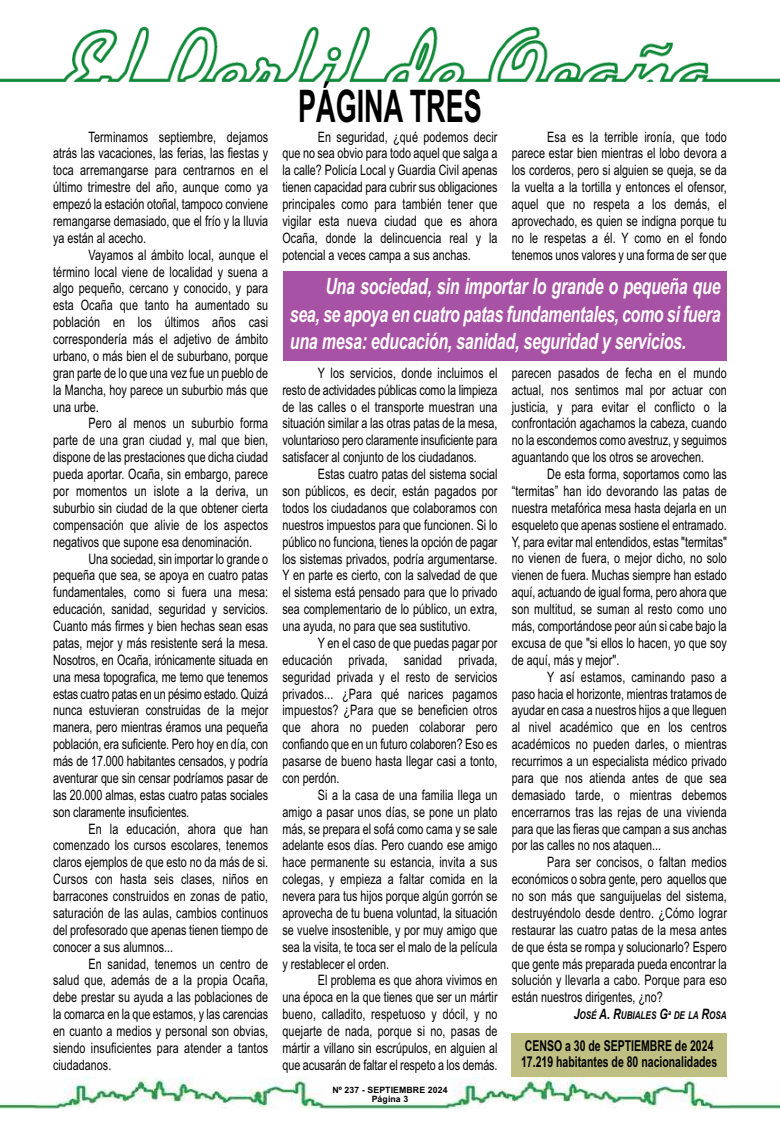
<style>
.page{position:relative;width:780px;height:1134px;background:#fff}
.page>*{position:absolute;margin:0;border:0;box-sizing:border-box;transform-origin:0 0}
.t1{font:700 45px "Arial";color:#000;scale:.6 1}
.t2{font:italic 700 22.5px/27.5px "Arial";letter-spacing:-.015em;color:#fff;text-align:justify;scale:.71 1}
.t3{font:700 15px/16.2px "Arial";color:#000;scale:.7 1}
.t4{font:14.38px/16.9px "Arial";color:#000;text-align:justify;scale:.75 1}
.t5{font:italic 700 10.75px "Arial";color:#000;scale:.75 1}
.t6{font:700 8.75px/8.8px "Arial";letter-spacing:.01em;color:#000;text-align:center}
.s1{font-size:14.38px}
</style>
<div class="page">
<img style="left:0;top:26px;width:780px;height:56px">
<div style="left:283px;top:271px;width:443px;height:89px;background:#a752a4"></div>
<div style="left:511px;top:1033px;width:215px;height:44px;background:#bfbf83"></div>
<img style="left:0;top:1077px;width:780px;height:32px">
<p class="t4" style="left:53px;top:128px;width:288px;text-indent:35px">Terminamos septiembre, dejamos atrás las vacaciones, las ferias, las fiestas y toca arremangarse para centrarnos en el último trimestre del año, aunque como ya empezó la estación otoñal, tampoco conviene remangarse demasiado, que el frío y la lluvia ya están al acecho.</p>
<p class="t4" style="left:53px;top:246px;width:288px;text-indent:35px">Vayamos al ámbito local, aunque el término local viene de localidad y suena a algo pequeño, cercano y conocido, y para esta Ocaña que tanto ha aumentado su población en los últimos años casi correspondería más el adjetivo de ámbito urbano, o más bien el de suburbano, porque gran parte de lo que una vez fue un pueblo de la Mancha, hoy parece un suburbio más que una urbe.</p>
<p class="t4" style="left:53px;top:415px;width:288px;text-indent:35px">Pero al menos un suburbio forma parte de una gran ciudad y, mal que bien, dispone de las prestaciones que dicha ciudad pueda aportar. Ocaña, sin embargo, parece por momentos un islote a la deriva, un suburbio sin ciudad de la que obtener cierta compensación que alivie de los aspectos negativos que supone esa denominación.</p>
<p class="t4" style="left:53px;top:550px;width:288px;text-indent:35px">Una sociedad, sin importar lo grande o pequeña que sea, se apoya en cuatro patas fundamentales, como si fuera una mesa: educación, sanidad, seguridad y servicios.<br>Cuanto más firmes y bien hechas sean esas patas, mejor y más resistente será la mesa.<br>Nosotros, en Ocaña, irónicamente situada en una mesa topografica, me temo que tenemos estas cuatro patas en un pésimo estado. Quizá nunca estuvieran construidas de la mejor manera, pero mientras éramos una pequeña población, era suficiente. Pero hoy en día, con más de 17.000 habitantes censados, y podría aventurar que sin censar podríamos pasar de las 20.000 almas, estas cuatro patas sociales son claramente insuficientes.</p>
<p class="t4" style="left:53px;top:820px;width:288px;text-indent:35px">En la educación, ahora que han comenzado los cursos escolares, tenemos claros ejemplos de que esto no da más de si.<br>Cursos con hasta seis clases, niños en barracones construidos en zonas de patio, saturación de las aulas, cambios continuos del profesorado que apenas tienen tiempo de conocer a sus alumnos...</p>
<p class="t4" style="left:53px;top:955px;width:288px;text-indent:35px">En sanidad, tenemos un centro de salud que, además de a la propia Ocaña, debe prestar su ayuda a las poblaciones de la comarca en la que estamos, y las carencias en cuanto a medios y personal son obvias, siendo insuficientes para atender a tantos ciudadanos.</p>
<h1 class="t1" style="left:298px;top:80px;width:307px">PÁGINA TRES</h1>
<p class="t4" style="left:282px;top:128px;width:288px;text-indent:35px">En seguridad, ¿qué podemos decir que no sea obvio para todo aquel que salga a la calle? Policía Local y Guardia Civil apenas tienen capacidad para cubrir sus obligaciones principales como para también tener que vigilar esta nueva ciudad que es ahora Ocaña, donde la delincuencia real y la potencial a veces campa a sus anchas.</p>
<p class="t4" style="left:511px;top:128px;width:288px;text-indent:35px">Esa es la terrible ironía, que todo parece estar bien mientras el lobo devora a los corderos, pero si alguien se queja, se da la vuelta a la tortilla y entonces el ofensor, aquel que no respeta a los demás, el aprovechado, es quien se indigna porque tu no le respetas a él. Y como en el fondo tenemos unos valores y una forma de ser que</p>
<h2 class="t2" style="left:290px;top:273px;width:608px;text-indent:35px">Una sociedad, sin importar lo grande o pequeña que sea, se apoya en cuatro patas fundamentales, como si fuera una mesa: educación, sanidad, seguridad y servicios.</h2>
<p class="t4" style="left:282px;top:364px;width:288px;text-indent:35px">Y los servicios, donde incluimos el resto de actividades públicas como la limpieza de las calles o el transporte muestran una situación similar a las otras patas de la mesa, voluntarioso pero claramente insuficiente para satisfacer al conjunto de los ciudadanos.</p>
<p class="t4" style="left:282px;top:466px;width:288px;text-indent:35px">Estas cuatro patas del sistema social son públicos, es decir, están pagados por todos los ciudadanos que colaboramos con nuestros impuestos para que funcionen. Si lo público no funciona, tienes la opción de pagar los sistemas privados, podría argumentarse.<br>Y en parte es cierto, con la salvedad de que el sistema está pensado para que lo privado sea complementario de lo público, un extra, una ayuda, no para que sea sustitutivo.</p>
<p class="t4" style="left:282px;top:634px;width:288px;text-indent:35px">Y en el caso de que puedas pagar por educación privada, sanidad privada, seguridad privada y el resto de servicios privados... ¿Para qué narices pagamos impuestos? ¿Para que se beneficien otros que ahora no pueden colaborar pero confiando que en un futuro colaboren? Eso es pasarse de bueno hasta llegar casi a tonto, con perdón.</p>
<p class="t4" style="left:282px;top:786px;width:288px;text-indent:35px">Si a la casa de una familia llega un amigo a pasar unos días, se pone un plato más, se prepara el sofá como cama y se sale adelante esos días. Pero cuando ese amigo hace permanente su estancia, invita a sus colegas, y empieza a faltar comida en la nevera para tus hijos porque algún gorrón se aprovecha de tu buena voluntad, la situación se vuelve insostenible, y por muy amigo que sea la visita, te toca ser el malo de la película y restablecer el orden.</p>
<p class="t4" style="left:282px;top:972px;width:288px;text-indent:35px">El problema es que ahora vivimos en una época en la que tienes que ser un mártir bueno, calladito, respetuoso y dócil, y no quejarte de nada, porque si no, pasas de mártir a villano sin escrúpulos, en alguien al que acusarán de faltar el respeto a los demás.</p>
<p class="t6" style="left:332px;top:1085px;width:117px">Nº 237 - SEPTIEMBRE 2024<br>Página 3</p>
<p class="t4" style="left:512px;top:364px;width:288px">parecen pasados de fecha en el mundo actual, nos sentimos mal por actuar con justicia, y para evitar el conflicto o la confrontación agachamos la cabeza, cuando no la escondemos como avestruz, y seguimos aguantando que los otros se arovechen.</p>
<p class="t4" style="left:512px;top:466px;width:288px;text-indent:35px">De esta forma, soportamos como las “termitas” han ido devorando las patas de nuestra metafórica mesa hasta dejarla en un esqueleto que apenas sostiene el entramado.<br>Y, para evitar mal entendidos, estas "termitas" no vienen de fuera, o mejor dicho, no solo vienen de fuera. Muchas siempre han estado aquí, actuando de igual forma, pero ahora que son multitud, se suman al resto como uno más, comportándose peor aún si cabe bajo la excusa de que "si ellos lo hacen, yo que soy de aquí, más y mejor".</p>
<p class="t4" style="left:512px;top:668px;width:288px;text-indent:35px">Y así estamos, caminando paso a paso hacia el horizonte, mientras tratamos de ayudar en casa a nuestros hijos a que lleguen al nivel académico que en los centros académicos no pueden darles, o mientras recurrimos a un especialista médico privado para que nos atienda antes de que sea demasiado tarde, o mientras debemos encerrarnos tras las rejas de una vivienda para que las fieras que campan a sus anchas por las calles no nos ataquen...</p>
<p class="t4" style="left:512px;top:854px;width:288px;text-indent:35px">Para ser concisos, o faltan medios económicos o sobra gente, pero aquellos que no son más que sanguijuelas del sistema, destruyéndolo desde dentro. ¿Cómo lograr restaurar las cuatro patas de la mesa antes de que ésta se rompa y solucionarlo? Espero que gente más preparada pueda encontrar la solución y llevarla a cabo. Porque para eso están nuestros dirigentes, ¿no?</p>
<p class="t5" style="left:573px;top:1009px;width:205px"><span class="s1">J</span>OSÉ <span class="s1">A. R</span>UBIALES <span class="s1">G</span>ª DE LA <span class="s1">R</span>OSA</p>
<p class="t3" style="left:521px;top:1037px;width:282px">CENSO a 30 de SEPTIEMBRE de 2024<br>17.219 habitantes de 80 nacionalidades</p>
</div>
